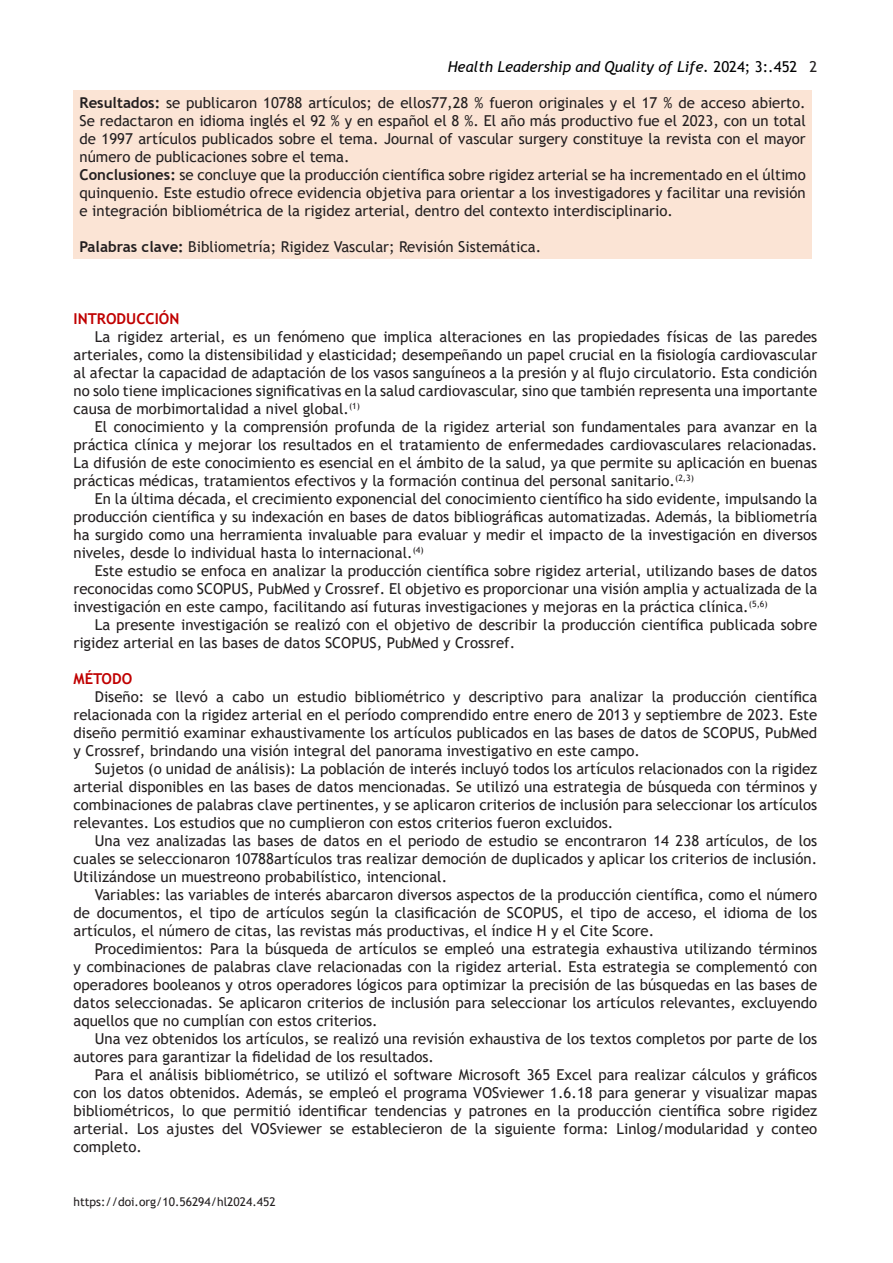
<style>
.page{position:relative;width:893px;height:1263px;background:#fff}
.page>*{position:absolute;margin:0;border:0;box-sizing:border-box;transform-origin:0 0}
.t1{font:15px/18px "Trebuchet MS";color:#231f20;text-align:justify}
.t2{font:italic 15px "Trebuchet MS";color:#000}
.t3{font:700 15px "Trebuchet MS";color:#c00000}
.t4{font:12px "Trebuchet MS";color:#231f20}
.s1{font-style:normal}
.s2{font-style:normal;color:#231f20}
.s3{font-weight:700}
</style>
<div class="page">
<div style="left:74px;top:90px;width:738px;height:168px;background:#fbe4d5"></div>
<p class="t2" style="left:448px;top:58px;width:371px">Health Leadership and Quality of Life. <span class="s1">2024; 3:.452</span> <span class="s2">2</span></p>
<p class="t1" style="left:80px;top:94px;width:728px"><span class="s3">Resultados:</span> se publicaron 10788 artículos; de ellos77,28 % fueron originales y el 17 % de acceso abierto.<br>Se redactaron en idioma inglés el 92 % y en español el 8 %. El año más productivo fue el 2023, con un total de 1997 artículos publicados sobre el tema. Journal of vascular surgery constituye la revista con el mayor número de publicaciones sobre el tema.</p>
<p class="t1" style="left:80px;top:166px;width:728px"><span class="s3">Conclusiones:</span> se concluye que la producción científica sobre rigidez arterial se ha incrementado en el último quinquenio. Este estudio ofrece evidencia objetiva para orientar a los investigadores y facilitar una revisión e integración bibliométrica de la rigidez arterial, dentro del contexto interdisciplinario.</p>
<p class="t1" style="left:80px;top:238px;width:463px"><span class="s3">Palabras clave:</span> Bibliometría; Rigidez Vascular; Revisión Sistemática.</p>
<p class="t3" style="left:74px;top:309px;width:107px">INTRODUCCIÓN</p>
<p class="t1" style="left:74px;top:328px;width:745px;text-indent:21px">La rigidez arterial, es un fenómeno que implica alteraciones en las propiedades físicas de las paredes arteriales, como la distensibilidad y elasticidad; desempeñando un papel crucial en la fisiología cardiovascular al afectar la capacidad de adaptación de los vasos sanguíneos a la presión y al flujo circulatorio. Esta condición no solo tiene implicaciones significativas en la salud cardiovascular, sino que también representa una importante causa de morbimortalidad a nivel global.<sup>(1)</sup></p>
<p class="t1" style="left:74px;top:418px;width:745px;text-indent:21px">El conocimiento y la comprensión profunda de la rigidez arterial son fundamentales para avanzar en la práctica clínica y mejorar los resultados en el tratamiento de enfermedades cardiovasculares relacionadas.<br>La difusión de este conocimiento es esencial en el ámbito de la salud, ya que permite su aplicación en buenas prácticas médicas, tratamientos efectivos y la formación continua del personal sanitario.<sup>(2,3)</sup></p>
<p class="t1" style="left:74px;top:490px;width:745px;text-indent:21px">En la última década, el crecimiento exponencial del conocimiento científico ha sido evidente, impulsando la producción científica y su indexación en bases de datos bibliográficas automatizadas. Además, la bibliometría ha surgido como una herramienta invaluable para evaluar y medir el impacto de la investigación en diversos niveles, desde lo individual hasta lo internacional.<sup>(4)</sup></p>
<p class="t1" style="left:74px;top:562px;width:745px;text-indent:21px">Este estudio se enfoca en analizar la producción científica sobre rigidez arterial, utilizando bases de datos reconocidas como SCOPUS, PubMed y Crossref. El objetivo es proporcionar una visión amplia y actualizada de la investigación en este campo, facilitando así futuras investigaciones y mejoras en la práctica clínica.<sup>(5,6)</sup></p>
<p class="t1" style="left:74px;top:616px;width:745px;text-indent:21px">La presente investigación se realizó con el objetivo de describir la producción científica publicada sobre rigidez arterial en las bases de datos SCOPUS, PubMed y Crossref.</p>
<p class="t3" style="left:74px;top:669px;width:60px">MÉTODO</p>
<p class="t1" style="left:74px;top:688px;width:745px;text-indent:21px">Diseño: se llevó a cabo un estudio bibliométrico y descriptivo para analizar la producción científica relacionada con la rigidez arterial en el período comprendido entre enero de 2013 y septiembre de 2023. Este diseño permitió examinar exhaustivamente los artículos publicados en las bases de datos de SCOPUS, PubMed y Crossref, brindando una visión integral del panorama investigativo en este campo.</p>
<p class="t1" style="left:74px;top:760px;width:745px;text-indent:21px">Sujetos (o unidad de análisis): La población de interés incluyó todos los artículos relacionados con la rigidez arterial disponibles en las bases de datos mencionadas. Se utilizó una estrategia de búsqueda con términos y combinaciones de palabras clave pertinentes, y se aplicaron criterios de inclusión para seleccionar los artículos relevantes. Los estudios que no cumplieron con estos criterios fueron excluidos.</p>
<p class="t1" style="left:74px;top:832px;width:745px;text-indent:21px">Una vez analizadas las bases de datos en el periodo de estudio se encontraron 14 238 artículos, de los cuales se seleccionaron 10788artículos tras realizar democión de duplicados y aplicar los criterios de inclusión.<br>Utilizándose un muestreono probabilístico, intencional.</p>
<p class="t1" style="left:74px;top:886px;width:745px;text-indent:21px">Variables: las variables de interés abarcaron diversos aspectos de la producción científica, como el número de documentos, el tipo de artículos según la clasificación de SCOPUS, el tipo de acceso, el idioma de los artículos, el número de citas, las revistas más productivas, el índice H y el Cite Score.</p>
<p class="t1" style="left:74px;top:940px;width:745px;text-indent:21px">Procedimientos: Para la búsqueda de artículos se empleó una estrategia exhaustiva utilizando términos y combinaciones de palabras clave relacionadas con la rigidez arterial. Esta estrategia se complementó con operadores booleanos y otros operadores lógicos para optimizar la precisión de las búsquedas en las bases de datos seleccionadas. Se aplicaron criterios de inclusión para seleccionar los artículos relevantes, excluyendo aquellos que no cumplían con estos criterios.</p>
<p class="t1" style="left:74px;top:1030px;width:745px;text-indent:21px">Una vez obtenidos los artículos, se realizó una revisión exhaustiva de los textos completos por parte de los autores para garantizar la fidelidad de los resultados.</p>
<p class="t1" style="left:74px;top:1066px;width:745px;text-indent:21px">Para el análisis bibliométrico, se utilizó el software Microsoft 365 Excel para realizar cálculos y gráficos con los datos obtenidos. Además, se empleó el programa VOSviewer 1.6.18 para generar y visualizar mapas bibliométricos, lo que permitió identificar tendencias y patrones en la producción científica sobre rigidez arterial. Los ajustes del VOSviewer se establecieron de la siguiente forma: Linlog/modularidad y conteo completo.</p>
<p class="t4" style="left:74px;top:1194px;width:204px">https://doi.org/10.56294/hl2024.452</p>
</div>
